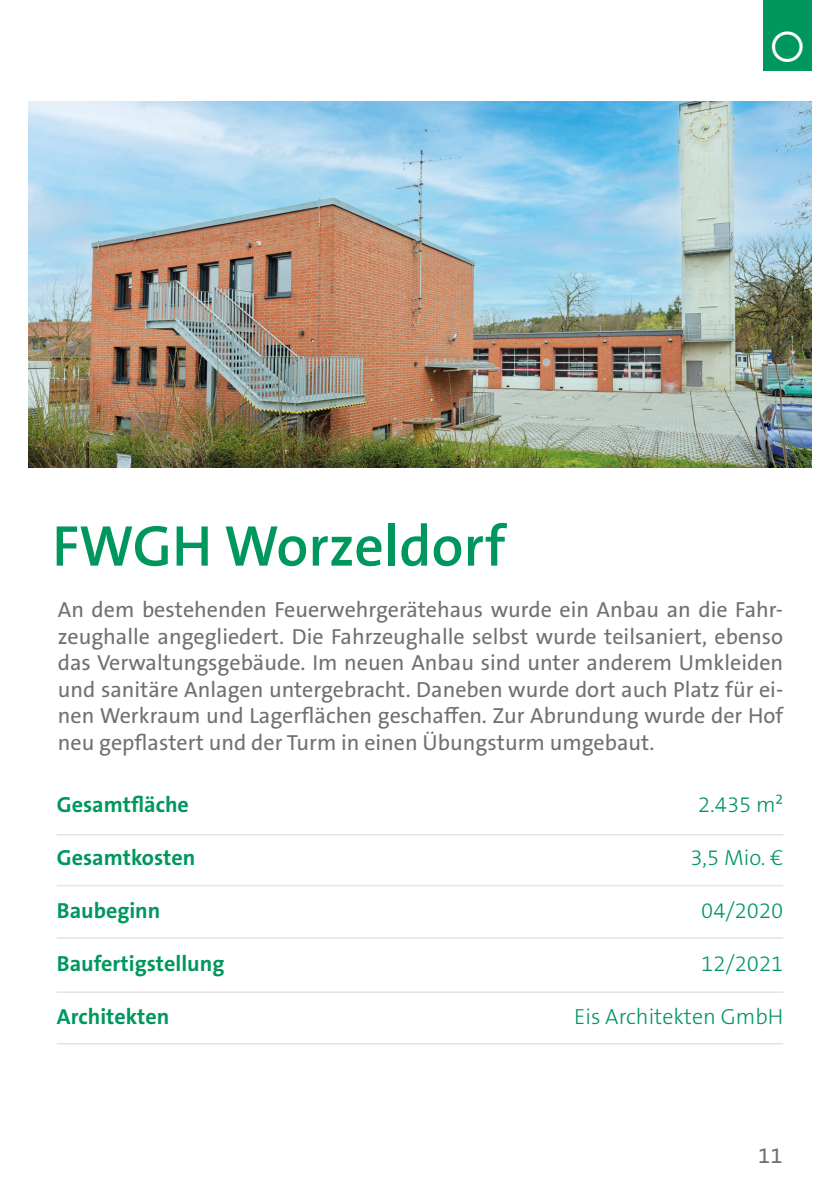
<style>
.page{position:relative;width:840px;height:1191px;background:#fff}
.page>*{position:absolute;margin:0;border:0;box-sizing:border-box;transform-origin:0 0}
.t1{font:600 58px "The Sans B6";color:#00975f}
.t2{font:22px/26.4px "The Sans B5";color:#70706f;text-align:justify}
.t3{font:700 22px "The Sans B7";color:#00975f}
.t4{font:300 22px "The Sans B3";color:#00975f}
</style>
<div class="page">
<div style="left:763px;top:0;width:48px;height:70px;background:#00975f"></div>
<img style="left:28px;top:101px;width:783px;height:366px">
<hr style="left:57px;top:834px;width:725px;height:1px;background:#e4e4e3">
<hr style="left:57px;top:884px;width:725px;height:2px;background:#e4e4e3">
<hr style="left:57px;top:937px;width:725px;height:1px;background:#e4e4e3">
<hr style="left:57px;top:991px;width:725px;height:2px;background:#e4e4e3">
<hr style="left:57px;top:1043px;width:725px;height:1px;background:#e4e4e3">
<h1 class="t1" style="left:52px;top:509px;width:454px">FWGH Worzeldorf</h1>
<p class="t2" style="left:58px;top:597px;width:726px">An dem bestehenden Feuerwehrgerätehaus wurde ein Anbau an die Fahr&shy;zeughalle angegliedert. Die Fahrzeughalle selbst wurde teilsaniert, ebenso das Verwaltungsgebäude. Im neuen Anbau sind unter anderem Umkleiden und sanitäre Anlagen untergebracht. Daneben wurde dort auch Platz für ei&shy;nen Werkraum und Lagerflächen geschaffen. Zur Abrundung wurde der Hof neu gepflastert und der Turm in einen Übungsturm umgebaut.</p>
<p class="t3" style="left:57px;top:790px;width:133px">Gesamtfläche</p>
<p class="t3" style="left:57px;top:843px;width:140px">Gesamtkosten</p>
<p class="t3" style="left:57px;top:896px;width:105px">Baubeginn</p>
<p class="t3" style="left:57px;top:949px;width:169px">Baufertigstellung</p>
<p class="t3" style="left:57px;top:1002px;width:114px">Architekten</p>
<p class="t4" style="left:697px;top:790px;width:86px">2.435 m²</p>
<p class="t4" style="left:690px;top:843px;width:94px">3,5 Mio. €</p>
<p class="t4" style="left:701px;top:896px;width:83px">04/2020</p>
<p class="t4" style="left:701px;top:949px;width:83px">12/2021</p>
<p class="t4" style="left:574px;top:1002px;width:210px">Eis Architekten GmbH</p>
<p class="t2" style="left:757px;top:1142px;width:26px">11</p>
</div>
